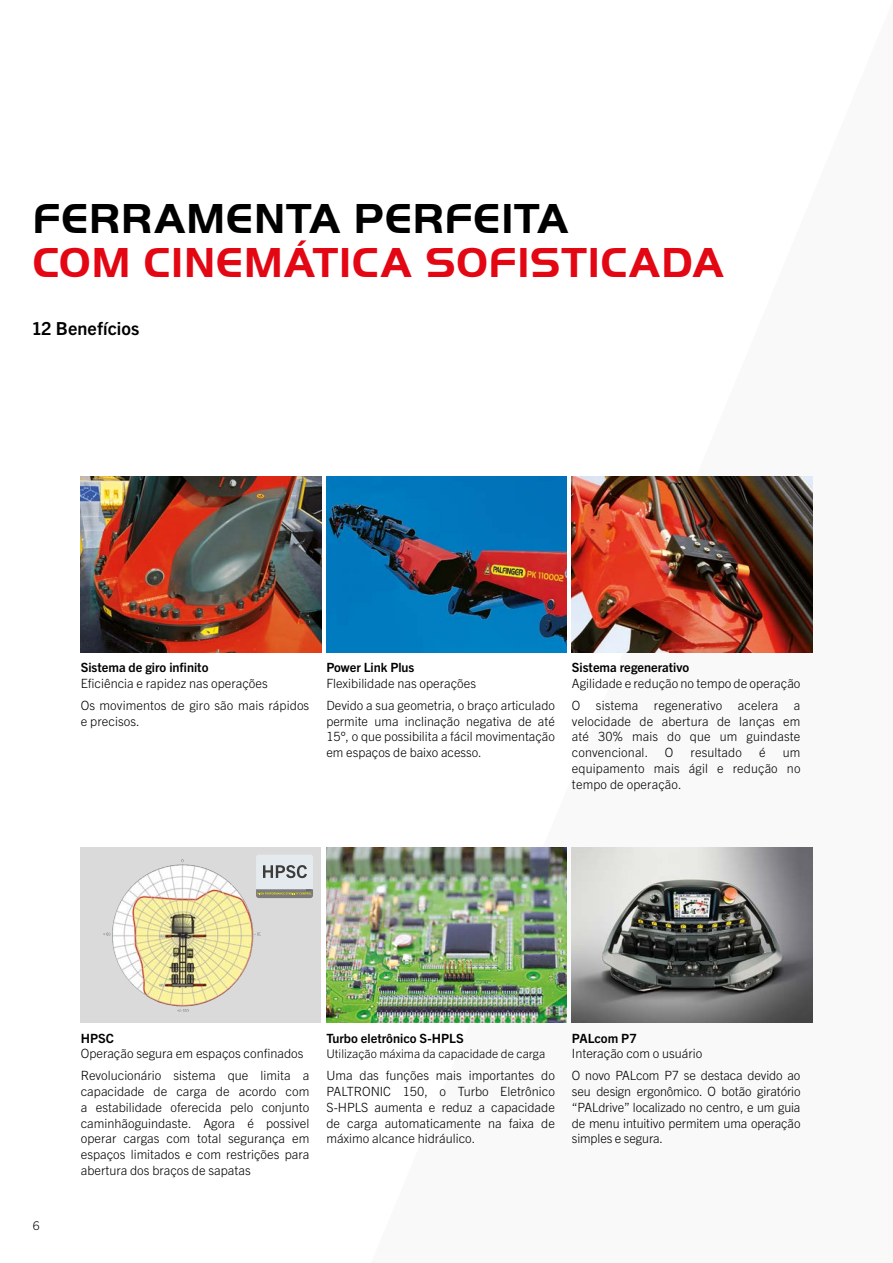
<style>
.page{position:relative;width:893px;height:1263px;background:#fff}
.page>*{position:absolute;margin:0;border:0;box-sizing:border-box;transform-origin:0 0}
._01_Headline_Palf_29{font:700 43.5px "Palfinger Handel Gothic";letter-spacing:.02em;color:#e30613}
._01_Headline_Palf_29-2{font:700 43.5px "Palfinger Handel Gothic";letter-spacing:.025em;color:#000}
._02_Subheadline_Trad{font:700 18px "Trade Gothic Next LT Pro";letter-spacing:.005em;color:#000}
._04_Copy-Subline_Tra{font:300 12.75px/15.8px "Trade Gothic Next LT Pro";color:#000;text-align:justify}
._04_Copy_TradeLight{font:300 12.75px/15.8px "Trade Gothic Next LT Pro";letter-spacing:.01em;color:#000;text-align:justify}
._04_Copy-Headline_Tr{font:700 12.75px "Trade Gothic Next LT Pro";color:#000}
._04_Copy-Subline_Tra-2{font:300 12px "Trade Gothic Next LT Pro";color:#000}
</style>
<div class="page">
<img style="left:572px;top:477px;width:240px;height:175px">
<img style="left:326px;top:847px;width:241px;height:176px">
<div style="left:81px;top:847px;width:240px;height:176px;background:#dadada"></div>
<img style="left:103px;top:859px;width:157px;height:152px">
<div style="left:256px;top:855px;width:57px;height:43px;background:#e5eaee;border-radius:3px"></div>
<svg style="left:263px;top:865px;width:44px;height:13px"></svg>
<svg style="left:256px;top:889px;width:57px;height:9px"></svg>
<img style="left:572px;top:847px;width:240px;height:176px">
<img style="left:326px;top:477px;width:241px;height:175px">
<img style="left:81px;top:477px;width:240px;height:175px">
<p class="_01_Headline_Palf_29-2" style="left:33px;top:194px;width:537px">FERRAMENTA PERFEITA</p>
<p class="_01_Headline_Palf_29" style="left:33px;top:238px;width:693px">COM CINEMÁTICA SOFISTICADA</p>
<p class="_02_Subheadline_Trad" style="left:33px;top:316px;width:108px">12 Benefícios</p>
<p class="_04_Copy-Headline_Tr" style="left:81px;top:658px;width:129px">Sistema de giro infinito</p>
<p class="_04_Copy-Subline_Tra" style="left:81px;top:674px;width:189px">Eficiência e rapidez nas operações</p>
<p class="_04_Copy_TradeLight" style="left:81px;top:696px;width:230px">Os movimentos de giro são mais rápidos e precisos.</p>
<p class="_04_Copy-Headline_Tr" style="left:326px;top:658px;width:90px">Power Link Plus</p>
<p class="_04_Copy-Subline_Tra" style="left:326px;top:674px;width:151px">Flexibilidade nas operações</p>
<p class="_04_Copy_TradeLight" style="left:326px;top:696px;width:230px">Devido a sua geometria, o braço articulado permite uma inclinação negativa de até 15°, o que possibilita a fácil movimentação em espaços de baixo acesso.</p>
<p class="_04_Copy-Headline_Tr" style="left:572px;top:658px;width:119px">Sistema regenerativo</p>
<p class="_04_Copy-Subline_Tra" style="left:572px;top:674px;width:230px">Agilidade e redução no tempo de operação</p>
<p class="_04_Copy_TradeLight" style="left:572px;top:696px;width:230px">O sistema regenerativo acelera a velocidade de abertura de lanças em até 30% mais do que um guindaste convencional.</p>
<p class="_04_Copy_TradeLight" style="left:665px;top:744px;width:10px">O</p>
<p class="_04_Copy_TradeLight" style="left:691px;top:744px;width:53px">resultado</p>
<p class="_04_Copy_TradeLight" style="left:759px;top:744px;width:8px">é</p>
<p class="_04_Copy_TradeLight" style="left:572px;top:744px;width:230px;text-indent:211px">um equipamento mais ágil e redução no tempo de operação.</p>
<p class="_04_Copy-Subline_Tra-2" style="left:33px;top:1217px;width:8px">6</p>
<p class="_04_Copy-Headline_Tr" style="left:81px;top:1029px;width:35px">HPSC</p>
<p class="_04_Copy-Subline_Tra" style="left:81px;top:1045px;width:224px">Operação segura em espaços confinados</p>
<p class="_04_Copy-Subline_Tra" style="left:81px;top:1067px;width:230px">Revolucionário sistema que limita a capacidade de carga de acordo com a estabilidade oferecida pelo conjunto caminhãoguindaste. Agora é possivel operar cargas com total segurança em espaços limitados e com restrições para abertura dos braços de sapatas</p>
<p class="_04_Copy-Headline_Tr" style="left:326px;top:1029px;width:139px">Turbo eletrônico S-HPLS</p>
<p class="_04_Copy-Subline_Tra-2" style="left:326px;top:1045px;width:220px">Utilização máxima da capacidade de carga</p>
<p class="_04_Copy-Subline_Tra" style="left:326px;top:1067px;width:230px">Uma das funções mais importantes do PALTRONIC 150, o Turbo Eletrônico S-HPLS aumenta e reduz a capacidade de carga automaticamente na faixa de máximo alcance hidráulico.</p>
<p class="_04_Copy-Headline_Tr" style="left:572px;top:1029px;width:66px">PALcom P7</p>
<p class="_04_Copy-Subline_Tra" style="left:572px;top:1045px;width:132px">Interação com o usuário</p>
<p class="_04_Copy-Subline_Tra" style="left:572px;top:1067px;width:230px">O novo PALcom P7 se destaca devido ao seu design ergonômico. O botão giratório “PALdrive” localizado no centro, e um guia de menu intuitivo permitem uma operação simples e segura.</p>
</div>
